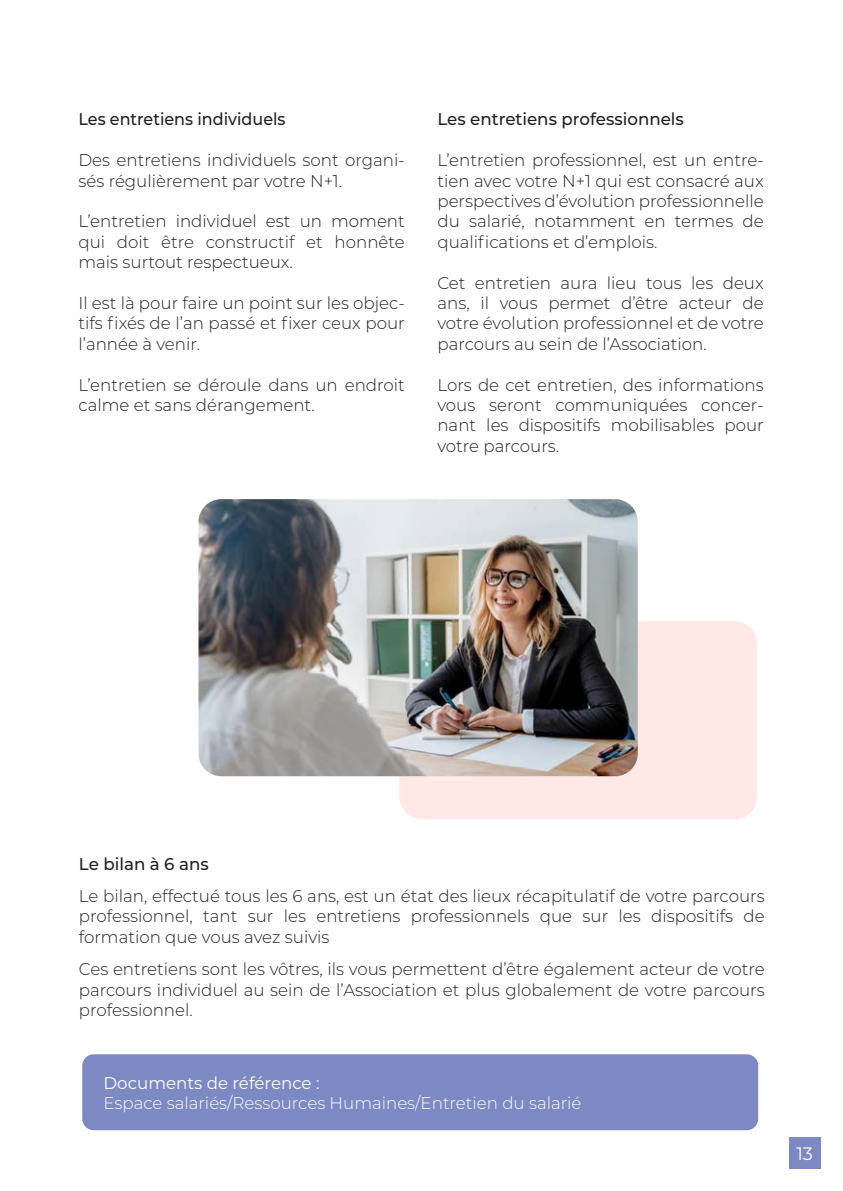
<style>
.page{position:relative;width:843px;height:1191px;background:#fff}
.page>*{position:absolute;margin:0;border:0;box-sizing:border-box;transform-origin:0 0}
.t1{font:18px "Montserrat";color:#fff}
.t2{font:300 17px/20.4px "Montserrat";color:#231f20;text-align:justify}
.t3{font:300 17px "Montserrat";color:#fff}
.t4{font:500 17px "Montserrat";color:#231f20}
.t5{font:500 17px "Montserrat";color:#231f20;scale:.94 1}
.t6{font:17px "Montserrat";color:#fff}
</style>
<div class="page">
<div style="left:399px;top:621px;width:358px;height:198px;background:#fee9e7;border-radius:23px"></div>
<div style="left:789px;top:1137px;width:31px;height:32px;background:#7d89c3"></div>
<div style="left:82px;top:1054px;width:676px;height:76px;background:#7d89c3;border-radius:12px"></div>
<img style="left:198px;top:499px;width:439px;height:277px;border-radius:23px">
<p class="t5" style="left:78px;top:112px;width:222px">Les entretiens individuels</p>
<p class="t2" style="left:78px;top:151px;width:328px">Des entretiens individuels sont organi&shy;sés régulièrement par votre N+1.</p>
<p class="t2" style="left:78px;top:212px;width:328px">L’entretien individuel est un moment qui doit être constructif et honnête mais surtout respectueux.</p>
<p class="t2" style="left:78px;top:293px;width:328px">Il est là pour faire un point sur les objec&shy;tifs fixés de l’an passé et fixer ceux pour l’année à venir.</p>
<p class="t2" style="left:78px;top:375px;width:328px">L’entretien se déroule dans un endroit calme et sans dérangement.</p>
<p class="t4" style="left:437px;top:112px;width:248px">Les entretiens professionnels</p>
<p class="t2" style="left:437px;top:151px;width:328px">L’entretien professionnel, est un entre&shy;tien avec votre N+1 qui est consacré aux perspectives d’évolution professionnelle du salarié, notamment en termes de qualifications et d’emplois.</p>
<p class="t2" style="left:437px;top:273px;width:328px">Cet entretien aura lieu tous les deux ans, il vous permet d’être acteur de votre évolution professionnel et de votre parcours au sein de l’Association.</p>
<p class="t2" style="left:437px;top:375px;width:328px">Lors de cet entretien, des informations vous seront communiquées concer&shy;nant les dispositifs mobilisables pour votre parcours.</p>
<p class="t4" style="left:79px;top:856px;width:131px">Le bilan à 6 ans</p>
<p class="t2" style="left:79px;top:886px;width:687px">Le bilan, effectué tous les 6 ans, est un état des lieux récapitulatif de votre parcours professionnel, tant sur les entretiens professionnels que sur les dispositifs de formation que vous avez suivis</p>
<p class="t2" style="left:79px;top:959px;width:687px">Ces entretiens sont les vôtres, ils vous permettent d’être également acteur de votre parcours individuel au sein de l’Association et plus globalement de votre parcours professionnel.</p>
<p class="t6" style="left:103px;top:1074px;width:217px">Documents de référence :</p>
<p class="t3" style="left:103px;top:1095px;width:479px">Espace salariés/Ressources Humaines/Entretien du salarié</p>
<p class="t1" style="left:796px;top:1144px;width:18px">13</p>
</div>
